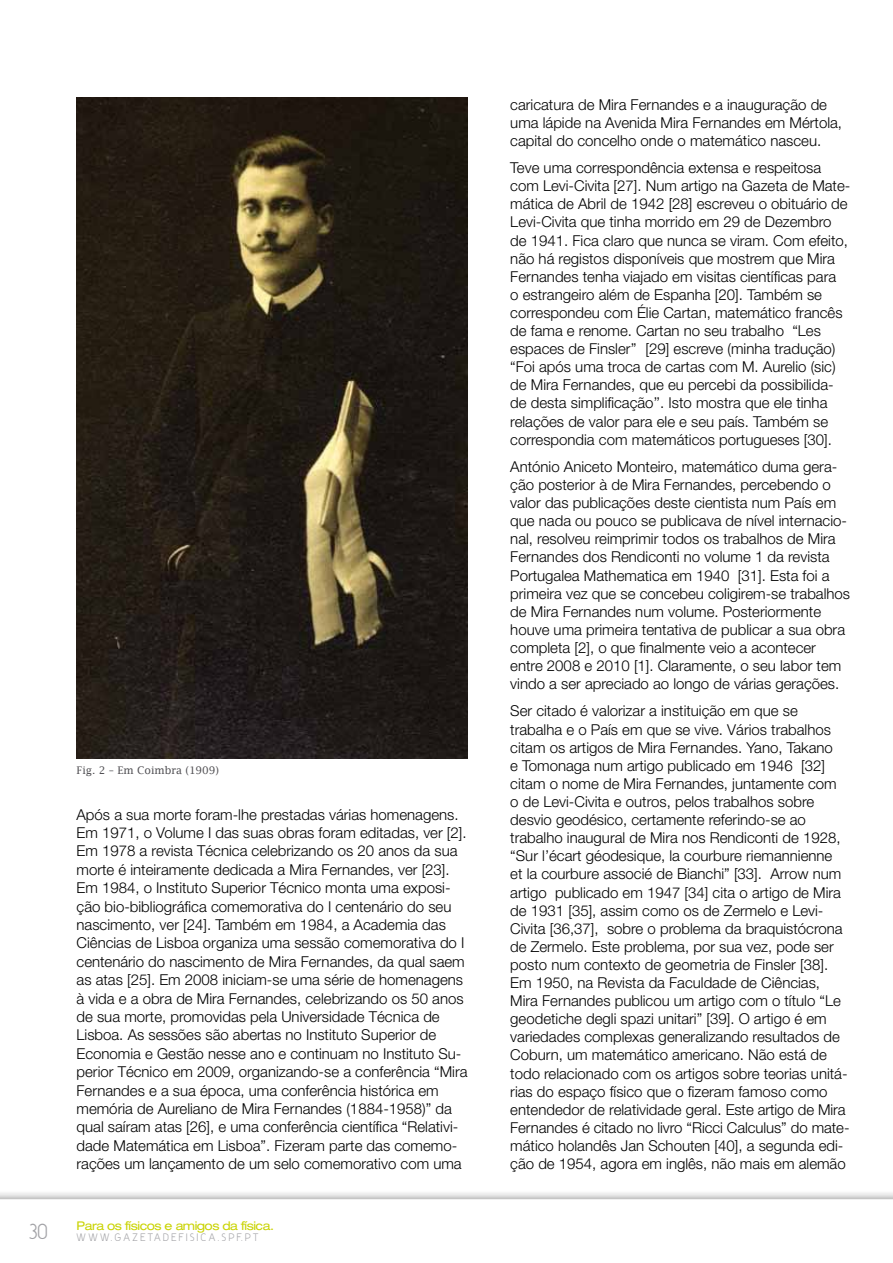
<style>
.page{position:relative;width:893px;height:1263px;background:#fff}
.page>*{position:absolute;margin:0;border:0;box-sizing:border-box;transform-origin:0 0}
.t1{font:18px "Y2 K Neophyte";color:#a3a3a7}
.t2{font:300 15px/18.1px "Helvetica Neue";color:#000}
.t3{font:expanded 12px "Helvetica Neue LT";letter-spacing:-.04em;color:#c9d300}
.t4{font:10.5px "Lucida Fax";color:#504f53}
.t5{font:9px "Y2 K Neophyte";letter-spacing:.28em;color:#a3a3a7}
</style>
<div class="page">
<div style="left:0;top:1190px;width:893px;height:73px;background:#000;opacity:.45"></div>
<svg style="left:0;top:1199px;width:893px;height:64px"></svg>
<img style="left:77px;top:98px;width:391px;height:660px">
<p class="t4" style="left:77px;top:764px;width:144px">Fig. 2 – Em Coimbra (1909)</p>
<p class="t2" style="left:77px;top:805px;width:393px">Após a sua morte foram-lhe prestadas várias homenagens.<br>Em 1971, o Volume I das suas obras foram editadas, ver [2].<br>Em 1978 a revista Técnica celebrizando os 20 anos da sua morte é inteiramente dedicada a Mira Fernandes, ver [23].<br>Em 1984, o Instituto Superior Técnico monta uma exposi&shy;ção bio-bibliográfica comemorativa do I centenário do seu nascimento, ver [24]. Também em 1984, a Academia das Ciências de Lisboa organiza uma sessão comemorativa do I centenário do nascimento de Mira Fernandes, da qual saem as atas [25]. Em 2008 iniciam-se uma série de homenagens à vida e a obra de Mira Fernandes, celebrizando os 50 anos de sua morte, promovidas pela Universidade Técnica de Lisboa. As sessões são abertas no Instituto Superior de Economia e Gestão nesse ano e continuam no Instituto Su&shy;perior Técnico em 2009, organizando-se a conferência “Mira Fernandes e a sua época, uma conferência histórica em memória de Aureliano de Mira Fernandes (1884-1958)” da qual saíram atas [26], e uma conferência científica “Relativi&shy;dade Matemática em Lisboa”. Fizeram parte das comemo&shy;rações um lançamento de um selo comemorativo com uma</p>
<p class="t3" style="left:77px;top:1218px;width:199px">Para os físicos e amigos da física.</p>
<p class="t1" style="left:29px;top:1219px;width:20px">30</p>
<p class="t5" style="left:77px;top:1231px;width:183px">WWW.GAZETADEFISICA.SPF.PT</p>
<p class="t2" style="left:510px;top:95px;width:333px">caricatura de Mira Fernandes e a inauguração de uma lápide na Avenida Mira Fernandes em Mértola, capital do concelho onde o matemático nasceu.</p>
<p class="t2" style="left:510px;top:158px;width:342px">Teve uma correspondência extensa e respeitosa com Levi-Civita [27]. Num artigo na Gazeta de Mate&shy;mática de Abril de 1942 [28] escreveu o obituário de Levi-Civita que tinha morrido em 29 de Dezembro de 1941. Fica claro que nunca se viram. Com efeito, não há registos disponíveis que mostrem que Mira Fernandes tenha viajado em visitas científicas para<br>o estrangeiro além de Espanha [20]. Também se correspondeu com Élie Cartan, matemático francês de fama e renome. Cartan no seu trabalho “Les espaces de Finsler’’ [29] escreve (minha tradução) “Foi após uma troca de cartas com M. Aurelio (sic) de Mira Fernandes, que eu percebi da possibilida&shy;de desta simplificação’’. Isto mostra que ele tinha relações de valor para ele e seu país. Também se correspondia com matemáticos portugueses [30].</p>
<p class="t2" style="left:510px;top:457px;width:341px">António Aniceto Monteiro, matemático duma gera&shy;ção posterior à de Mira Fernandes, percebendo o valor das publicações deste cientista num País em que nada ou pouco se publicava de nível internacio&shy;nal, resolveu reimprimir todos os trabalhos de Mira Fernandes dos Rendiconti no volume 1 da revista Portugalea Mathematica em 1940 [31]. Esta foi a primeira vez que se concebeu coligirem-se trabalhos de Mira Fernandes num volume. Posteriormente houve uma primeira tentativa de publicar a sua obra completa [2], o que finalmente veio a acontecer entre 2008 e 2010 [1]. Claramente, o seu labor tem vindo a ser apreciado ao longo de várias gerações.</p>
<p class="t2" style="left:510px;top:702px;width:341px">Ser citado é valorizar a instituição em que se trabalha e o País em que se vive. Vários trabalhos citam os artigos de Mira Fernandes. Yano, Takano<br>e Tomonaga num artigo publicado em 1946 [32] citam o nome de Mira Fernandes, juntamente com<br>o de Levi-Civita e outros, pelos trabalhos sobre desvio geodésico, certamente referindo-se ao trabalho inaugural de Mira nos Rendiconti de 1928, “Sur l’écart géodesique, la courbure riemannienne<br>et la courbure associé de Bianchi” [33]. Arrow num artigo publicado em 1947 [34] cita o artigo de Mira de 1931 [35], assim como os de Zermelo e Levi-Civita [36,37], sobre o problema da braquistócrona de Zermelo. Este problema, por sua vez, pode ser posto num contexto de geometria de Finsler [38].<br>Em 1950, na Revista da Faculdade de Ciências, Mira Fernandes publicou um artigo com o título “Le geodetiche degli spazi unitari” [39]. O artigo é em variedades complexas generalizando resultados de Coburn, um matemático americano. Não está de todo relacionado com os artigos sobre teorias unitá&shy;rias do espaço físico que o fizeram famoso como entendedor de relatividade geral. Este artigo de Mira Fernandes é citado no livro “Ricci Calculus” do mate&shy;mático holandês Jan Schouten [40], a segunda edi&shy;ção de 1954, agora em inglês, não mais em alemão</p>
</div>
